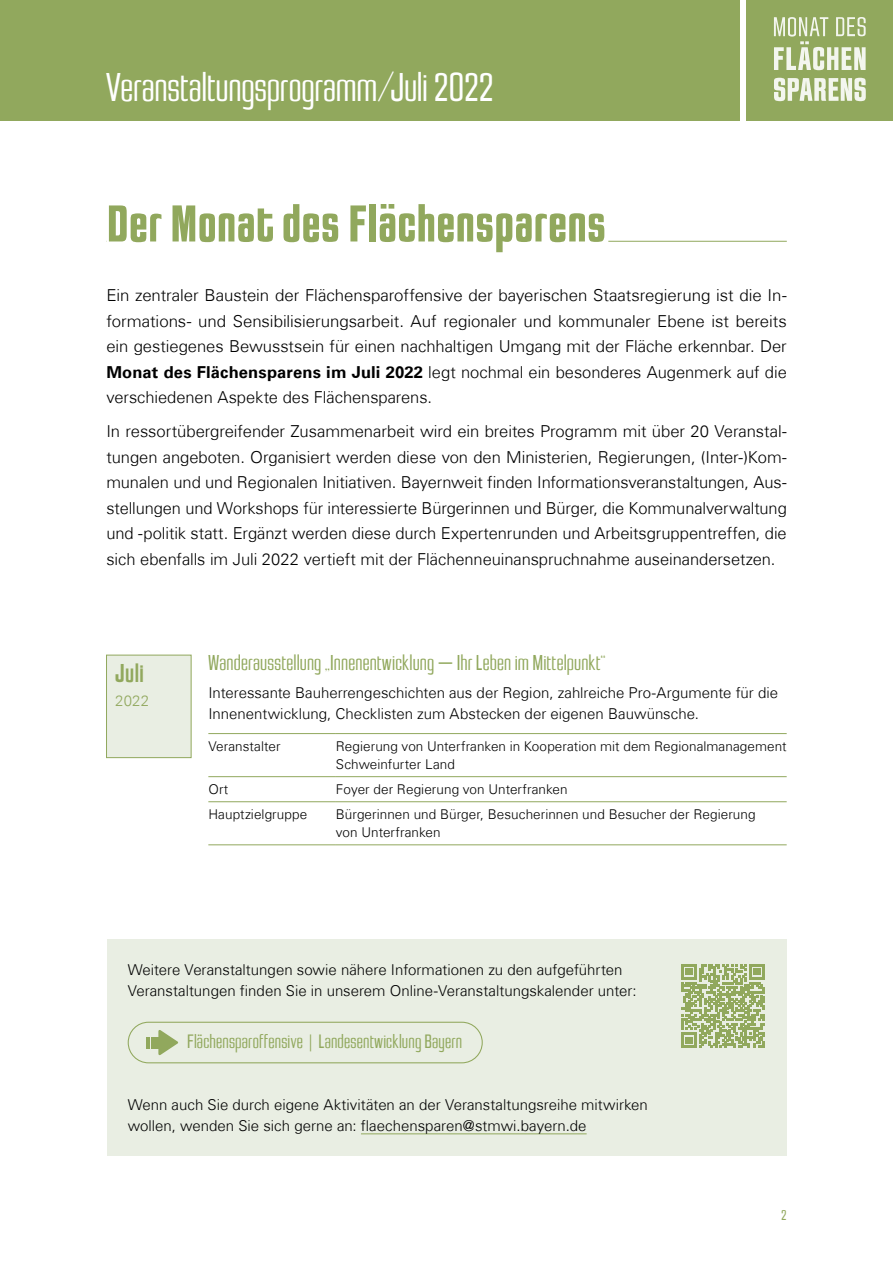
<style>
.page{position:relative;width:893px;height:1263px;background:#fff}
.page>*{position:absolute;margin:0;border:0;box-sizing:border-box;transform-origin:0 0}
.Verwendet_FSO_Headline_Mailing{font:700 54px "Jay Gothic URW";color:#91a85d}
.Verwendet_Standard{font:300 42px "Jay Gothic URW";letter-spacing:-.005em;color:#fff}
.Verwendet_Standard-2{font:27px "Jay Gothic URW";color:#91a85d}
.Verwendet_H2_Programm{font:300 22.5px "Jay Gothic URW";letter-spacing:.005em;color:#91a85d}
.FSO__Subline_2b{font:300 20.25px "Jay Gothic URW";letter-spacing:.01em;color:#91a85d}
.Verwendet_Standard-3{font:300 16.5px/25.5px "Univers Com 45";letter-spacing:-.005em;color:#000;text-align:justify}
.Verwendet_Standard-4{font:300 15px/21px "Univers Com 45";color:#000}
.Verwendet_Programmbeschreibung{font:300 15px/21px "Univers Com 45";color:#000}
.Verwendet_Standard-5{font:300 15px "Univers Com 45";color:#91a85d}
.t1{font:300 15px "Jay Gothic URW";color:#91a85d}
.Verwendet_Programm_Tabelle{font:300 13.5px/18px "Univers Com 45";letter-spacing:.005em;color:#000}
.s1{font-family:"Univers Com 65";font-weight:700}
</style>
<div class="page">
<div style="left:107px;top:939px;width:679px;height:217px;background:#e9eee3"></div>
<hr style="left:106px;top:241px;width:681px;height:1px;background:#91a85d">
<hr style="left:106px;top:239px;width:502px;height:3px;background:#fff">
<div style="left:0;top:0;width:739px;height:120px;background:#91a85d"></div>
<div style="left:747px;top:0;width:146px;height:120px;background:#91a85d"></div>
<hr style="left:208px;top:733px;width:128px;height:1px;background:#91a85d">
<hr style="left:336px;top:733px;width:451px;height:1px;background:#91a85d">
<hr style="left:208px;top:776px;width:128px;height:1px;background:#91a85d">
<hr style="left:336px;top:776px;width:451px;height:1px;background:#91a85d">
<hr style="left:208px;top:801px;width:128px;height:1px;background:#91a85d">
<hr style="left:336px;top:801px;width:451px;height:1px;background:#91a85d">
<hr style="left:208px;top:844px;width:128px;height:1px;background:#91a85d">
<hr style="left:336px;top:844px;width:451px;height:1px;background:#91a85d">
<hr style="left:361px;top:1133px;width:226px;height:1px;background:#91a85d">
<div style="left:107px;top:655px;width:84px;height:103px;background:#e9eee3"></div>
<div style="left:106px;top:655px;width:85px;height:103px;border:1px solid #91a85d"></div>
<svg style="left:774px;top:17px;width:92px;height:53px"></svg>
<svg style="left:774px;top:78px;width:92px;height:23px"></svg>
<svg style="left:681px;top:964px;width:84px;height:84px"></svg>
<svg style="left:147px;top:1030px;width:31px;height:25px"></svg>
<div style="left:128px;top:1022px;width:355px;height:41px;border:1px solid #91a85d;border-radius:20px"></div>
<h1 class="Verwendet_Standard" style="left:106px;top:64px;width:389px">Veranstaltungsprogramm/Juli 2022</h1>
<h1 class="Verwendet_FSO_Headline_Mailing" style="left:106px;top:194px;width:501px">Der Monat des Flächensparens</h1>
<h1 class="Verwendet_Standard-3" style="left:106px;top:282px;width:682px">Ein zentraler Baustein der Flächensparoffensive der bayerischen Staatsregierung ist die In&shy;formations- und Sensibilisierungsarbeit. Auf regionaler und kommunaler Ebene ist bereits ein gestiegenes Bewusstsein für einen nachhaltigen Umgang mit der Fläche erkennbar. Der <span class="s1">Monat des Flächensparens im Juli 2022</span> legt nochmal ein besonderes Augenmerk auf die verschiedenen Aspekte des Flächensparens.</h1>
<h1 class="Verwendet_Standard-3" style="left:106px;top:418px;width:682px">In ressortübergreifender Zusammenarbeit wird ein breites Programm mit über 20 Veranstal&shy;tungen angeboten. Organisiert werden diese von den Ministerien, Regierungen, (Inter-)Kom&shy;munalen und und Regionalen Initiativen. Bayernweit finden Informationsveranstaltungen, Aus&shy;stellungen und Workshops für interessierte Bürgerinnen und Bürger, die Kommunalverwaltung und -politik statt. Ergänzt werden diese durch Expertenrunden und Arbeitsgruppentreffen, die sich ebenfalls im Juli 2022 vertieft mit der Flächenneuinanspruchnahme auseinandersetzen.</h1>
<h1 class="Verwendet_Standard-2" style="left:115px;top:659px;width:31px">Juli</h1>
<h1 class="Verwendet_Standard-5" style="left:115px;top:692px;width:36px">2022</h1>
<p class="Verwendet_H2_Programm" style="left:209px;top:650px;width:399px">Wanderausstellung „Innenentwicklung – Ihr Leben im Mittelpunkt“</p>
<p class="Verwendet_Programmbeschreibung" style="left:208px;top:682px;width:571px">Interessante Bauherrengeschichten aus der Region, zahlreiche Pro-Argumente für die<br>Innenentwicklung, Checklisten zum Abstecken der eigenen Bauwünsche.</p>
<p class="Verwendet_Programm_Tabelle" style="left:208px;top:737px;width:74px">Veranstalter</p>
<p class="Verwendet_Programm_Tabelle" style="left:336px;top:737px;width:452px">Regierung von Unterfranken in Kooperation mit dem Regionalmanagement<br>Schweinfurter Land</p>
<p class="Verwendet_Programm_Tabelle" style="left:208px;top:780px;width:22px">Ort</p>
<p class="Verwendet_Programm_Tabelle" style="left:336px;top:780px;width:233px">Foyer der Regierung von Unterfranken</p>
<p class="Verwendet_Programm_Tabelle" style="left:208px;top:805px;width:101px">Hauptzielgruppe</p>
<p class="Verwendet_Programm_Tabelle" style="left:336px;top:805px;width:421px">Bürgerinnen und Bürger, Besucherinnen und Besucher der Regierung von Unterfranken</p>
<h1 class="Verwendet_Standard-4" style="left:128px;top:959px;width:510px">Weitere Veranstaltungen sowie nähere Informationen zu den aufgeführten<br>Veranstaltungen finden Sie in unserem Online-Veranstaltungskalender unter:</h1>
<p class="FSO__Subline_2b" style="left:187px;top:1030px;width:277px">Flächensparoffensive | Landesentwicklung Bayern</p>
<h1 class="Verwendet_Standard-4" style="left:128px;top:1094px;width:522px">Wenn auch Sie durch eigene Aktivitäten an der Veranstaltungsreihe mitwirken wollen, wenden Sie sich gerne an: flaechensparen@stmwi.bayern.de</h1>
<p class="t1" style="left:781px;top:1207px;width:7px">2</p>
</div>
